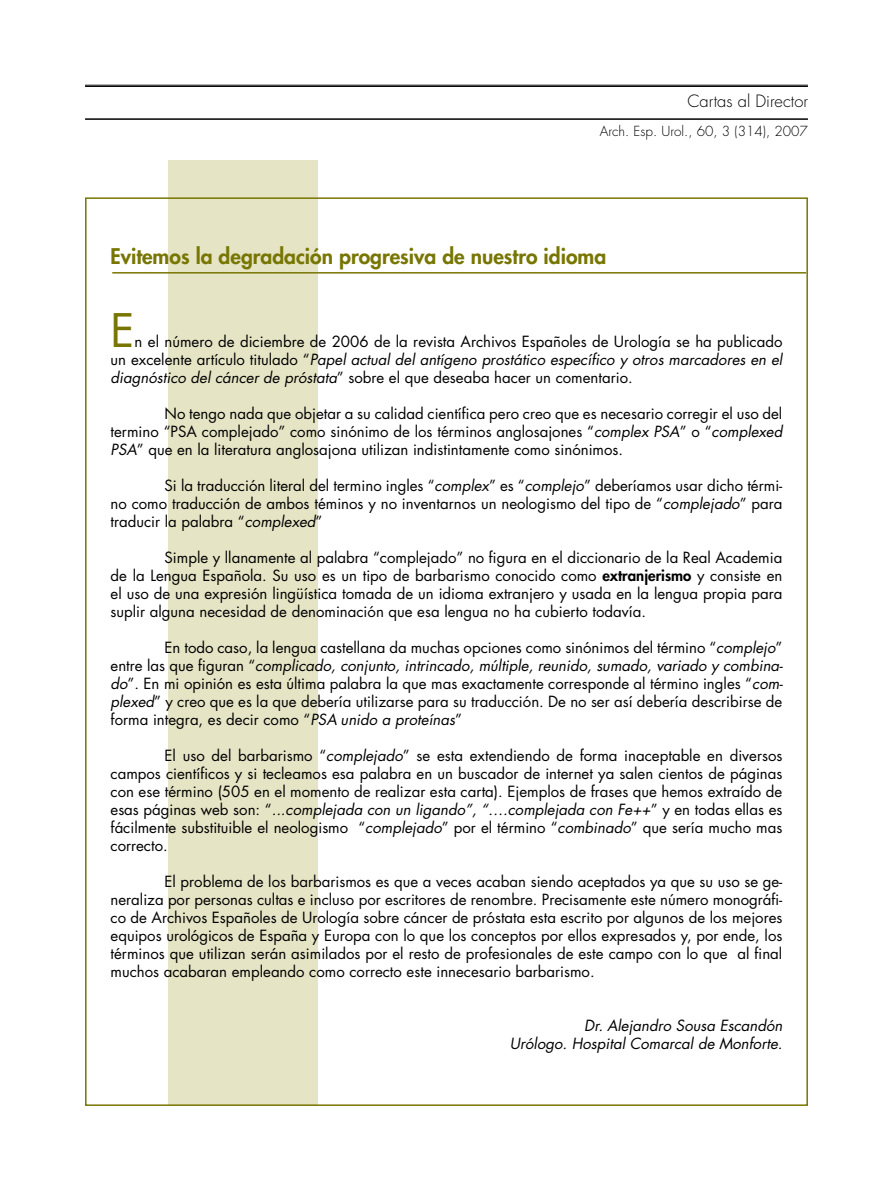
<style>
.page{position:relative;width:893px;height:1191px;background:#fff}
.page>*{position:absolute;margin:0;border:0;box-sizing:border-box;transform-origin:0 0}
.t1{font:45px "Futura";color:#787602}
.t2{font:800 21px "Futura";color:#787602}
.t3{font:300 16.5px "Futura";color:#000}
.t4{font:15px/18px "Futura";color:#000;text-align:justify}
.t5{font:italic 15px "Futura";color:#000}
.t6{font:300 13.5px "Futura";color:#000}
.s1{font-style:italic}
.s2{font-weight:800}
</style>
<div class="page">
<div style="left:168px;top:160px;width:150px;height:946px;background:#e5e4c5"></div>
<hr style="left:85px;top:85px;width:723px;height:1px;background:#000">
<hr style="left:85px;top:86px;width:723px;height:1px;background:#000">
<hr style="left:85px;top:118px;width:723px;height:2px;background:#000">
<hr style="left:112px;top:272px;width:694px;height:1px;background:#787602">
<p class="t3" style="left:687px;top:91px;width:122px">Cartas al Director</p>
<p class="t6" style="left:600px;top:123px;width:210px">Arch. Esp. Urol., 60, 3 (314), 2007</p>
<p class="t2" style="left:111px;top:242px;width:497px">Evitemos la degradación progresiva de nuestro idioma</p>
<p class="t1" style="left:111px;top:299px;width:26px">E</p>
<p class="t4" style="left:111px;top:332px;width:673px;text-indent:24px">n el número de diciembre de 2006 de la revista Archivos Españoles de Urología se ha publicado un excelente artículo titulado “<span class="s1">Papel actual del antígeno prostático específico y otros marcadores en el diagnóstico del cáncer de próstata</span>” sobre el que deseaba hacer un comentario.</p>
<p class="t4" style="left:111px;top:404px;width:673px;text-indent:54px">No tengo nada que objetar a su calidad científica pero creo que es necesario corregir el uso del termino “PSA complejado” como sinónimo de los términos anglosajones “<span class="s1">complex PSA</span>” o “<span class="s1">complexed PSA</span>” que en la literatura anglosajona utilizan indistintamente como sinónimos.</p>
<p class="t4" style="left:111px;top:476px;width:673px;text-indent:54px">Si la traducción literal del termino ingles “<span class="s1">complex</span>” es “<span class="s1">complejo</span>” deberíamos usar dicho térmi&shy;no como traducción de ambos téminos y no inventarnos un neologismo del tipo de “<span class="s1">complejado</span>” para traducir la palabra “<span class="s1">complexed</span>”</p>
<p class="t4" style="left:111px;top:548px;width:673px;text-indent:54px">Simple y llanamente al palabra “complejado” no figura en el diccionario de la Real Academia de la Lengua Española. Su uso es un tipo de barbarismo conocido como <span class="s2">extranjerismo</span> y consiste en el uso de una expresión lingüística tomada de un idioma extranjero y usada en la lengua propia para suplir alguna necesidad de denominación que esa lengua no ha cubierto todavía.</p>
<p class="t4" style="left:111px;top:638px;width:674px;text-indent:54px">En todo caso, la lengua castellana da muchas opciones como sinónimos del término “<span class="s1">complejo</span>” entre las que figuran “<span class="s1">complicado, conjunto, intrincado, múltiple, reunido, sumado, variado y combina&shy;do</span>”. En mi opinión es esta última palabra la que mas exactamente corresponde al término ingles “<span class="s1">com&shy;plexed</span>” y creo que es la que debería utilizarse para su traducción. De no ser así debería describirse de forma integra, es decir como “<span class="s1">PSA unido a proteínas</span>”</p>
<p class="t4" style="left:111px;top:746px;width:673px;text-indent:54px">El uso del barbarismo “<span class="s1">complejado</span>” se esta extendiendo de forma inaceptable en diversos campos científicos y si tecleamos esa palabra en un buscador de internet ya salen cientos de páginas con ese término (505 en el momento de realizar esta carta). Ejemplos de frases que hemos extraído de esas páginas web son: “<span class="s1">...complejada con un ligando”, “….complejada con Fe++</span>” y en todas ellas es fácilmente substituible el neologismo “<span class="s1">complejado</span>” por el término “<span class="s1">combinado</span>” que sería mucho mas correcto.</p>
<p class="t4" style="left:111px;top:872px;width:673px;text-indent:54px">El problema de los barbarismos es que a veces acaban siendo aceptados ya que su uso se ge&shy;neraliza por personas cultas e incluso por escritores de renombre. Precisamente este número monográfi&shy;co de Archivos Españoles de Urología sobre cáncer de próstata esta escrito por algunos de los mejores equipos urológicos de España y Europa con lo que los conceptos por ellos expresados y, por ende, los términos que utilizan serán asimilados por el resto de profesionales de este campo con lo que al final muchos acabaran empleando como correcto este innecesario barbarismo.</p>
<p class="t5" style="left:584px;top:1015px;width:200px">Dr. Alejandro Sousa Escandón</p>
<p class="t5" style="left:510px;top:1033px;width:274px">Urólogo. Hospital Comarcal de Monforte.</p>
</div>
